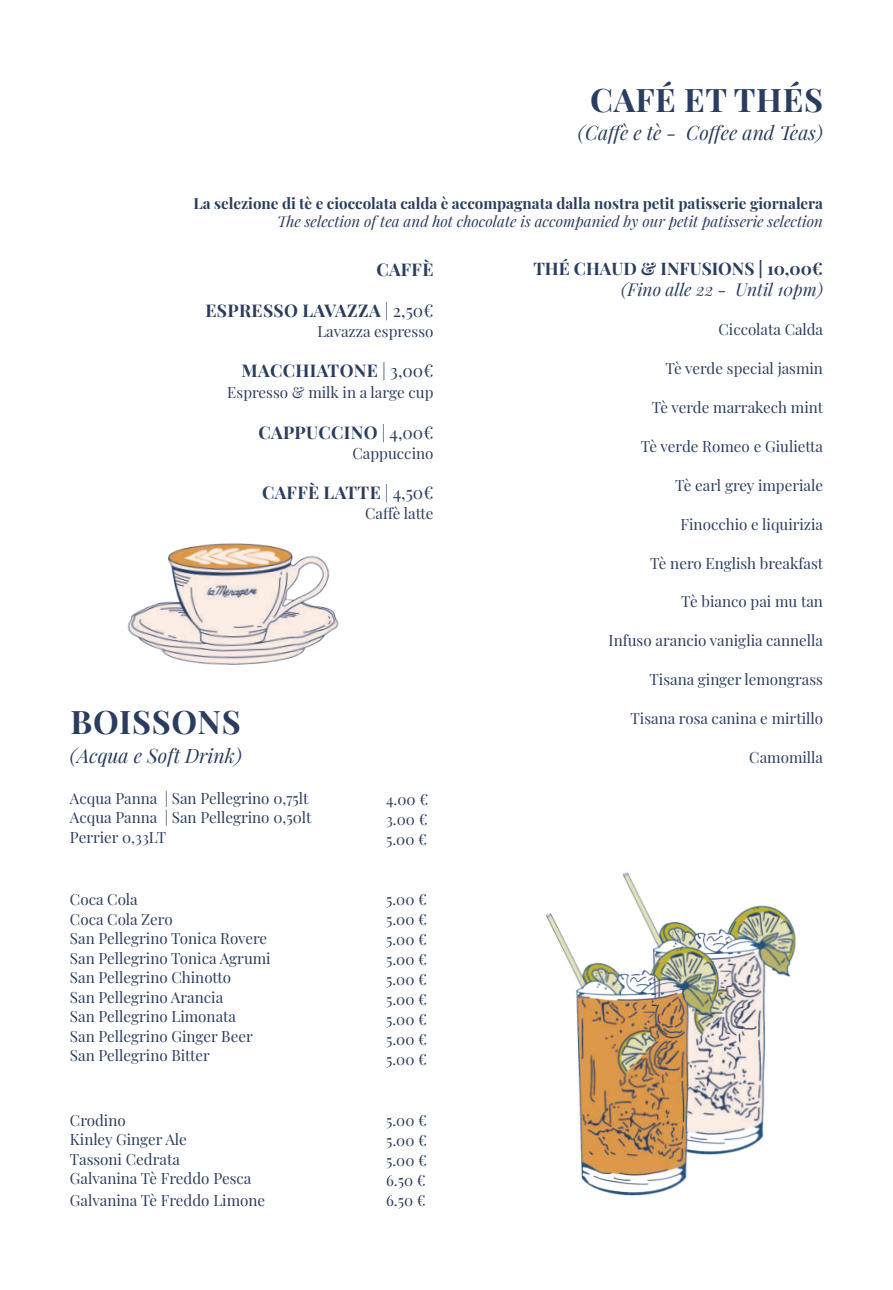
<style>
.page{position:relative;width:893px;height:1290px;background:#fff}
.page>*{position:absolute;margin:0;border:0;box-sizing:border-box;transform-origin:0 0}
.t1{font:700 32.55px "Playfair Display";letter-spacing:.02em;color:#2a3d5f}
.t2{font:italic 19.43px "Playfair Display";color:#2a3d5f}
.t3{font:700 17.5px "Playfair Display";letter-spacing:.02em;color:#2a3d5f}
.t4{font:700 17.32px "Playfair Display";color:#2a3d5f}
.t5{font:italic 17.32px "Playfair Display";color:#2a3d5f}
.t6{font:15.22px/19.9px "Playfair Display";color:#2a3d5f}
.t7{font:700 15.22px "Playfair Display";color:#2a3d5f}
.t8{font:italic 15.22px "Playfair Display";color:#2a3d5f}
.s1{font-weight:400;font-size:17.32px}
</style>
<div class="page">
<img style="left:127px;top:543px;width:212px;height:122px">
<img style="left:622px;top:872px;width:174px;height:279px">
<img style="left:546px;top:893px;width:193px;height:303px">
<h1 class="t1" style="left:590px;top:74px;width:234px">CAFÉ ET THÉS</h1>
<p class="t2" style="left:578px;top:118px;width:247px">(Caffè e tè - Coffee and Teas)</p>
<p class="t7" style="left:194px;top:192px;width:631px">La selezione di tè e cioccolata calda è accompagnata dalla nostra petit patisserie giornalera</p>
<p class="t8" style="left:277px;top:210px;width:547px">The selection of tea and hot chocolate is accompanied by our petit patisserie selection</p>
<p class="t3" style="left:376px;top:255px;width:59px">CAFFÈ</p>
<p class="t3" style="left:205px;top:296px;width:229px">ESPRESSO LAVAZZA <span class="s1">| 2,50€</span></p>
<p class="t6" style="left:317px;top:320px;width:118px">Lavazza espresso</p>
<p class="t3" style="left:242px;top:357px;width:193px">MACCHIATONE <span class="s1">| 3,00€</span></p>
<p class="t6" style="left:227px;top:381px;width:208px">Espresso &amp; milk in a large cup</p>
<p class="t3" style="left:259px;top:418px;width:176px">CAPPUCCINO <span class="s1">| 4,00€</span></p>
<p class="t6" style="left:352px;top:442px;width:82px">Cappuccino</p>
<p class="t3" style="left:262px;top:479px;width:173px">CAFFÈ LATTE <span class="s1">| 4,50€</span></p>
<p class="t6" style="left:365px;top:502px;width:70px">Caffè latte</p>
<h1 class="t1" style="left:71px;top:696px;width:172px">BOISSONS</h1>
<p class="t2" style="left:70px;top:740px;width:173px">(Acqua e Soft Drink)</p>
<p class="t6" style="left:70px;top:787px;width:243px">Acqua Panna | San Pellegrino 0,75lt<br>Acqua Panna | San Pellegrino 0,50lt<br>Perrier 0,33LT</p>
<p class="t6" style="left:70px;top:888px;width:202px">Coca Cola<br>Coca Cola Zero<br>San Pellegrino Tonica Rovere<br>San Pellegrino Tonica Agrumi<br>San Pellegrino Chinotto<br>San Pellegrino Arancia<br>San Pellegrino Limonata<br>San Pellegrino Ginger Beer<br>San Pellegrino Bitter</p>
<p class="t6" style="left:70px;top:1109px;width:183px">Crodino<br>Kinley Ginger Ale<br>Tassoni Cedrata<br>Galvanina Tè Freddo Pesca</p>
<p class="t6" style="left:70px;top:1189px;width:197px">Galvanina Tè Freddo Limone</p>
<p class="t6" style="left:386px;top:788px;width:44px;text-align:justify">4.00 € 3.00 € 5.00 €</p>
<p class="t6" style="left:386px;top:888px;width:42px;text-align:justify">5.00 € 5.00 € 5.00 € 5.00 € 5.00 € 5.00 € 5.00 € 5.00 € 5.00 €</p>
<p class="t6" style="left:386px;top:1108px;width:42px;text-align:justify">5.00 € 5.00 € 5.00 € 6.50 € 6.50 €</p>
<p class="t4" style="left:533px;top:255px;width:291px">THÉ CHAUD &amp; INFUSIONS | 10,00€</p>
<p class="t5" style="left:621px;top:276px;width:203px">(Fino alle 22 - Until 10pm)</p>
<p class="t6" style="left:718px;top:318px;width:106px">Ciccolata Calda</p>
<p class="t6" style="left:665px;top:357px;width:159px">Tè verde special jasmin</p>
<p class="t6" style="left:652px;top:396px;width:173px">Tè verde marrakech mint</p>
<p class="t6" style="left:641px;top:435px;width:184px">Tè verde Romeo e Giulietta</p>
<p class="t6" style="left:675px;top:474px;width:150px">Tè earl grey imperiale</p>
<p class="t6" style="left:681px;top:512px;width:144px">Finocchio e liquirizia</p>
<p class="t6" style="left:650px;top:551px;width:175px">Tè nero English breakfast</p>
<p class="t6" style="left:681px;top:590px;width:143px">Tè bianco pai mu tan</p>
<p class="t6" style="left:609px;top:629px;width:216px">Infuso arancio vaniglia cannella</p>
<p class="t6" style="left:650px;top:668px;width:175px">Tisana ginger lemongrass</p>
<p class="t6" style="left:630px;top:707px;width:194px">Tisana rosa canina e mirtillo</p>
<p class="t6" style="left:749px;top:746px;width:75px">Camomilla</p>
</div>
